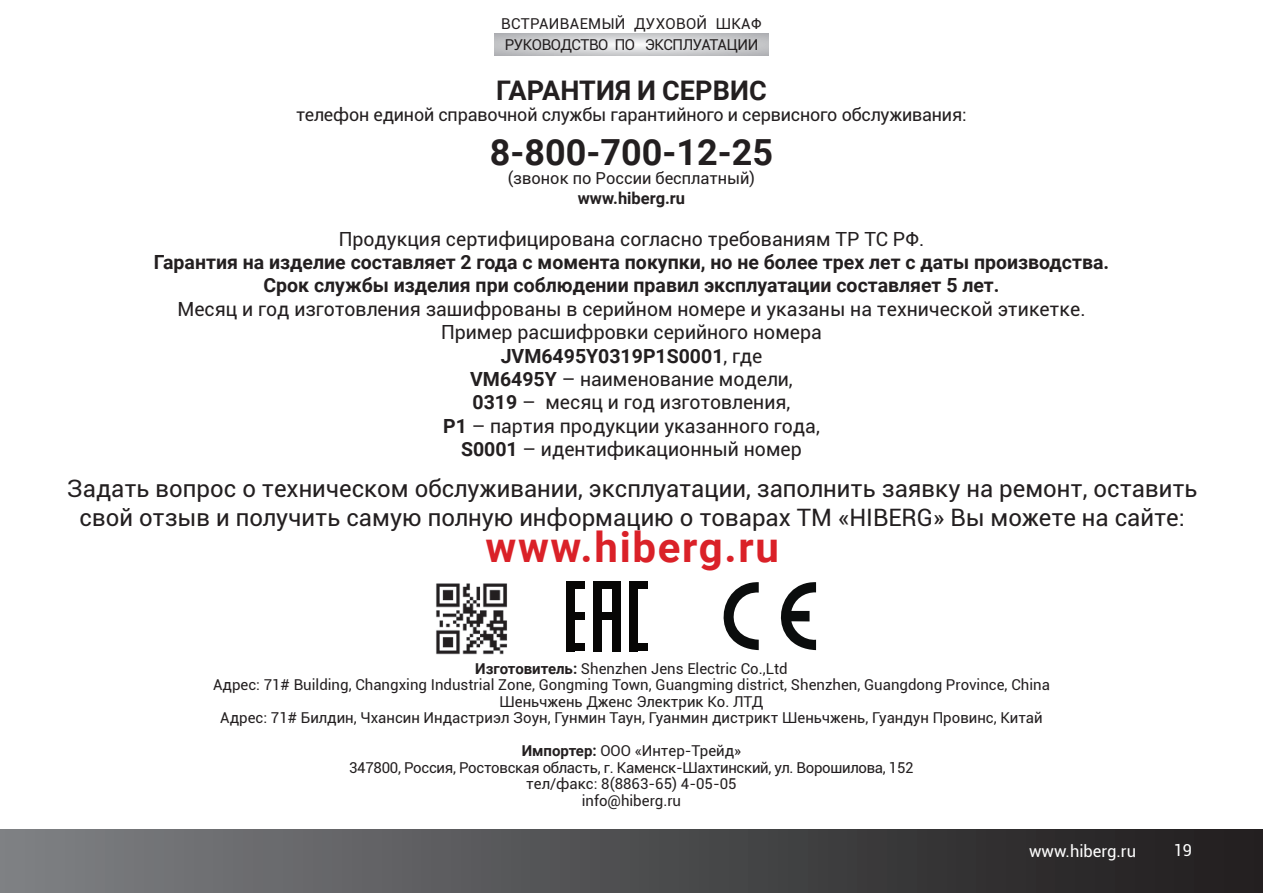
<style>
.page{position:relative;width:1263px;height:893px;background:#fff}
.page>*{position:absolute;margin:0;border:0;box-sizing:border-box;transform-origin:0 0}
.t1{font:700 42px "Roboto";letter-spacing:.04em;color:#da2128}
.t2{font:700 36px "Roboto";color:#231f20}
.t3{font:700 27px "Roboto";letter-spacing:.005em;color:#231f20}
.t4{font:24px/28.8px "Roboto";color:#231f20;text-align:center}
.t5{font:19.5px/23.4px "Roboto";color:#231f20;text-align:center}
.t6{font:700 19.5px/23.4px "Roboto";color:#231f20;text-align:center}
.t7{font:18px "Roboto";letter-spacing:-.01em;color:#231f20}
.t8{font:16.5px "Roboto";color:#231f20}
.t9{font:16.5px "Roboto";color:#fff}
.t10{font:700 16.5px "Roboto";color:#231f20}
.t11{font:15px/16.5px "Roboto";color:#231f20;text-align:center}
.t12{font:15px/16.5px "Roboto";letter-spacing:-.02em;color:#231f20;text-align:center}
.t13{font:15px "Roboto";letter-spacing:-.025em;color:#231f20}
.t14{font:15px "Roboto";letter-spacing:.025em;color:#231f20}
.s1{font-weight:700}
</style>
<div class="page">
<svg style="left:495px;top:33px;width:273px;height:22px;background:#cfd0d2"></svg>
<div style="left:0;top:829px;width:1263px;height:64px;background:linear-gradient(to right,#7e8184,#1e1b1c)"></div>
<svg style="left:723px;top:582px;width:93px;height:68px"></svg>
<div style="left:566px;top:581px;width:9px;height:70px;background:#070605"></div>
<div style="left:566px;top:581px;width:18px;height:8px;background:#070605"></div>
<div style="left:566px;top:612px;width:18px;height:8px;background:#070605"></div>
<div style="left:566px;top:643px;width:18px;height:8px;background:#070605"></div>
<div style="left:593px;top:581px;width:28px;height:7px;background:#070605"></div>
<div style="left:593px;top:612px;width:27px;height:8px;background:#070605"></div>
<div style="left:593px;top:581px;width:9px;height:70px;background:#070605"></div>
<div style="left:612px;top:581px;width:9px;height:70px;background:#070605"></div>
<div style="left:629px;top:581px;width:9px;height:70px;background:#070605"></div>
<div style="left:629px;top:643px;width:18px;height:8px;background:#070605"></div>
<div style="left:629px;top:581px;width:18px;height:8px;background:#070605"></div>
<img style="left:436px;top:583px;width:71px;height:72px">
<p class="t14" style="left:501px;top:14px;width:262px">ВСТРАИВАЕМЫЙ ДУХОВОЙ ШКАФ</p>
<p class="t13" style="left:505px;top:34px;width:255px">РУКОВОДСТВО ПО ЭКСПЛУАТАЦИИ</p>
<h3 class="t3" style="left:496px;top:71px;width:272px">ГАРАНТИЯ И СЕРВИС</h3>
<p class="t7" style="left:296px;top:102px;width:672px">телефон единой справочной службы гарантийного и сервисного обслуживания:</p>
<h2 class="t2" style="left:490px;top:126px;width:285px">8-800-700-12-25</h2>
<p class="t8" style="left:508px;top:167px;width:249px">(звонок по России бесплатный)</p>
<p class="t10" style="left:578px;top:187px;width:109px">www.hiberg.ru</p>
<p class="t5" style="left:339px;top:226px;width:587px">Продукция сертифицирована согласно требованиям ТР ТС РФ.</p>
<p class="t6" style="left:154px;top:250px;width:957px">Гарантия на изделие составляет 2 года с момента покупки, но не более трех лет с даты производства.<br>Срок службы изделия при соблюдении правил эксплуатации составляет 5 лет.</p>
<p class="t5" style="left:177px;top:296px;width:910px">Месяц и год изготовления зашифрованы в серийном номере и указаны на технической этикетке.<br>Пример расшифровки серийного номера<br><span class="s1">JVM6495Y0319P1S0001</span>, где<br><span class="s1">VM6495Y</span> – наименование модели,<br><span class="s1">0319</span> – месяц и год изготовления,<br><span class="s1">P1</span> – партия продукции указанного года,<br><span class="s1">S0001</span> – идентификационный номер</p>
<p class="t4" style="left:67px;top:474px;width:1132px">Задать вопрос о техническом обслуживании, эксплуатации, заполнить заявку на ремонт, оставить свой отзыв и получить самую полную информацию о товарах ТМ «HIBERG» Вы можете на сайте:</p>
<h1 class="t1" style="left:485px;top:518px;width:295px">www.hiberg.ru</h1>
<p class="t11" style="left:213px;top:660px;width:838px"><span class="s1">Изготовитель:</span> Shenzhen Jens Electric Co.,Ltd<br>Адрес: 71# Building, Changxing Industrial Zone, Gongming Town, Guangming district, Shenzhen, Guangdong Province, China Шеньчжень Дженс Электрик Ко. ЛТД<br>Адрес: 71# Билдин, Чхансин Индастриэл Зоун, Гунмин Таун, Гуанмин дистрикт Шеньчжень, Гуандун Провинс, Китай</p>
<p class="t12" style="left:349px;top:742px;width:566px"><span class="s1">Импортер:</span> ООО «Интер-Трейд»<br>347800, Россия, Ростовская область, г. Каменск-Шахтинский, ул. Ворошилова, 152 тел/факс: 8(8863-65) 4-05-05<br>info@hiberg.ru</p>
<p class="t9" style="left:1029px;top:840px;width:108px">www.hiberg.ru</p>
<p class="t9" style="left:1174px;top:839px;width:20px">19</p>
</div>
